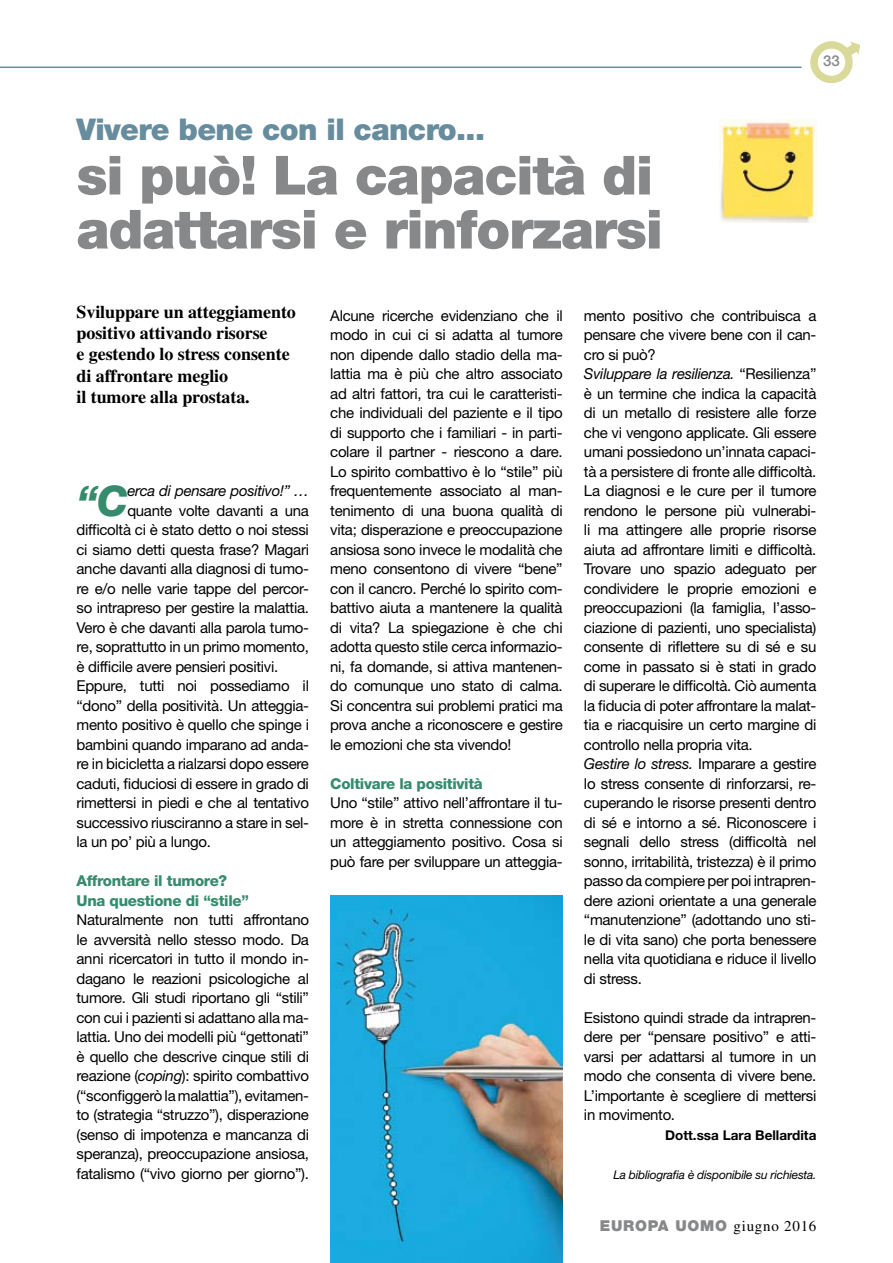
<style>
.page{position:relative;width:893px;height:1263px;background:#fff}
.page>*{position:absolute;margin:0;border:0;box-sizing:border-box;transform-origin:0 0}
.t1{font:900 54px/54px "Helvetica Neue LT Std";letter-spacing:-.02em;color:#87888a}
.t2{font:italic 800 42.3px "Helvetica Neue LT Std";color:#368b6c}
.t3{font:900 30px "Helvetica Neue LT Std";letter-spacing:-.02em;color:#678c9e}
.t4{font:700 18px/21px "Times LT Std";letter-spacing:-.005em;color:#000}
.t5{font:15px/19.5px "Helvetica Neue LT Std";letter-spacing:-.02em;color:#000;text-align:justify}
.t6{font:800 15px/19.5px "Helvetica Neue LT Std";letter-spacing:-.02em;color:#368b6c}
.t7{font:italic 15px "Helvetica Neue LT Std";letter-spacing:-.02em;color:#000}
.t8{font:900 15px "Helvetica Neue LT Std";letter-spacing:.05em;color:#87888a}
.t9{font:500 15px "Helvetica Neue LT Std";color:#87888a}
.t10{font:700 13.5px "Helvetica Neue LT Std";color:#000}
.t11{font:italic 12px "Helvetica Neue LT Std";letter-spacing:-.02em;color:#000}
.s1{font-style:italic}
.s2{font-family:"Times LT Std";font-weight:400;color:#000}
</style>
<div class="page">
<img style="left:810px;top:41px;width:49px;height:42px">
<hr style="left:0;top:67px;width:801px;height:1px;background:#678c9e">
<img style="left:330px;top:896px;width:233px;height:367px">
<img style="left:719px;top:119px;width:97px;height:104px">
<h3 class="t3" style="left:77px;top:112px;width:410px">Vivere bene con il cancro...</h3>
<h1 class="t1" style="left:77px;top:148px;width:588px">si può! La capacità di adattarsi e rinforzarsi</h1>
<p class="t9" style="left:823px;top:52px;width:18px">33</p>
<p class="t4" style="left:77px;top:301px;width:221px">Sviluppare un atteggiamento positivo attivando risorse<br>e gestendo lo stress consente di affrontare meglio<br>il tumore alla prostata.</p>
<h2 class="t2" style="left:77px;top:476px;width:53px">“C</h2>
<p class="t7" style="left:127px;top:482px;width:183px">erca di pensare positivo!” …</p>
<p class="t5" style="left:77px;top:501px;width:234px;text-align:left;text-indent:51px">quante volte davanti a una difficoltà ci è stato detto o noi stessi ci siamo detti questa frase? Magari anche davanti alla diagnosi di tumo&shy;re e/o nelle varie tappe del percor&shy;so intrapreso per gestire la malattia.<br>Vero è che davanti alla parola tumo&shy;re, soprattutto in un primo momento, è difficile avere pensieri positivi.<br>Eppure, tutti noi possediamo il “dono” della positività. Un atteggia&shy;mento positivo è quello che spinge i bambini quando imparano ad anda&shy;re in bicicletta a rialzarsi dopo essere caduti, fiduciosi di essere in grado di rimettersi in piedi e che al tentativo successivo riusciranno a stare in sel&shy;la un po’ più a lungo.</p>
<p class="t6" style="left:77px;top:871px;width:174px">Affrontare il tumore?<br>Una questione di “stile”</p>
<p class="t5" style="left:77px;top:910px;width:234px">Naturalmente non tutti affrontano le avversità nello stesso modo. Da anni ricercatori in tutto il mondo in&shy;dagano le reazioni psicologiche al tumore. Gli studi riportano gli “stili” con cui i pazienti si adattano alla ma&shy;lattia. Uno dei modelli più “gettonati” è quello che descrive cinque stili di reazione (<span class="s1">coping</span>): spirito combattivo (“sconfiggerò la malattia”), evitamen&shy;to (strategia “struzzo”), disperazione (senso di impotenza e mancanza di speranza), preoccupazione ansiosa, fatalismo (“vivo giorno per giorno”).</p>
<p class="t5" style="left:330px;top:306px;width:234px">Alcune ricerche evidenziano che il modo in cui ci si adatta al tumore non dipende dallo stadio della ma&shy;lattia ma è più che altro associato ad altri fattori, tra cui le caratteristi&shy;che individuali del paziente e il tipo di supporto che i familiari - in parti&shy;colare il partner - riescono a dare.<br>Lo spirito combattivo è lo “stile” più frequentemente associato al man&shy;tenimento di una buona qualità di vita; disperazione e preoccupazione ansiosa sono invece le modalità che meno consentono di vivere “bene” con il cancro. Perché lo spirito com&shy;battivo aiuta a mantenere la qualità di vita? La spiegazione è che chi adotta questo stile cerca informazio&shy;ni, fa domande, si attiva mantenen&shy;do comunque uno stato di calma.<br>Si concentra sui problemi pratici ma prova anche a riconoscere e gestire le emozioni che sta vivendo!</p>
<p class="t6" style="left:330px;top:774px;width:154px">Coltivare la positività</p>
<p class="t5" style="left:330px;top:793px;width:234px">Uno “stile” attivo nell’affrontare il tu&shy;more è in stretta connessione con un atteggiamento positivo. Cosa si può fare per sviluppare un atteggia-</p>
<p class="t5" style="left:584px;top:306px;width:234px;text-align:left">mento positivo che contribuisca a pensare che vivere bene con il can&shy;cro si può?<br><span class="s1">Sviluppare la resilienza.</span> “Resilienza” è un termine che indica la capacità di un metallo di resistere alle forze che vi vengono applicate. Gli essere umani possiedono un’innata capaci&shy;tà a persistere di fronte alle difficoltà.<br>La diagnosi e le cure per il tumore rendono le persone più vulnerabi&shy;li ma attingere alle proprie risorse aiuta ad affrontare limiti e difficoltà.<br>Trovare uno spazio adeguato per condividere le proprie emozioni e preoccupazioni (la famiglia, l’asso&shy;ciazione di pazienti, uno specialista) consente di riflettere su di sé e su come in passato si è stati in grado di superare le difficoltà. Ciò aumenta la fiducia di poter affrontare la malat&shy;tia e riacquisire un certo margine di controllo nella propria vita.<br><span class="s1">Gestire lo stress.</span> Imparare a gestire lo stress consente di rinforzarsi, re&shy;cuperando le risorse presenti dentro di sé e intorno a sé. Riconoscere i segnali dello stress (difficoltà nel sonno, irritabilità, tristezza) è il primo passo da compiere per poi intrapren&shy;dere azioni orientate a una generale “manutenzione” (adottando uno sti&shy;le di vita sano) che porta benessere nella vita quotidiana e riduce il livello di stress.</p>
<p class="t5" style="left:584px;top:1008px;width:234px">Esistono quindi strade da intrapren&shy;dere per “pensare positivo” e atti&shy;varsi per adattarsi al tumore in un modo che consenta di vivere bene.<br>L’importante è scegliere di mettersi in movimento.</p>
<p class="t10" style="left:665px;top:1127px;width:153px">Dott.ssa Lara Bellardita</p>
<p class="t11" style="left:613px;top:1167px;width:205px">La bibliografia è disponibile su richiesta.</p>
<p class="t8" style="left:600px;top:1216px;width:218px">EUROPA UOMO <span class="s2">giugno 2016</span></p>
</div>
